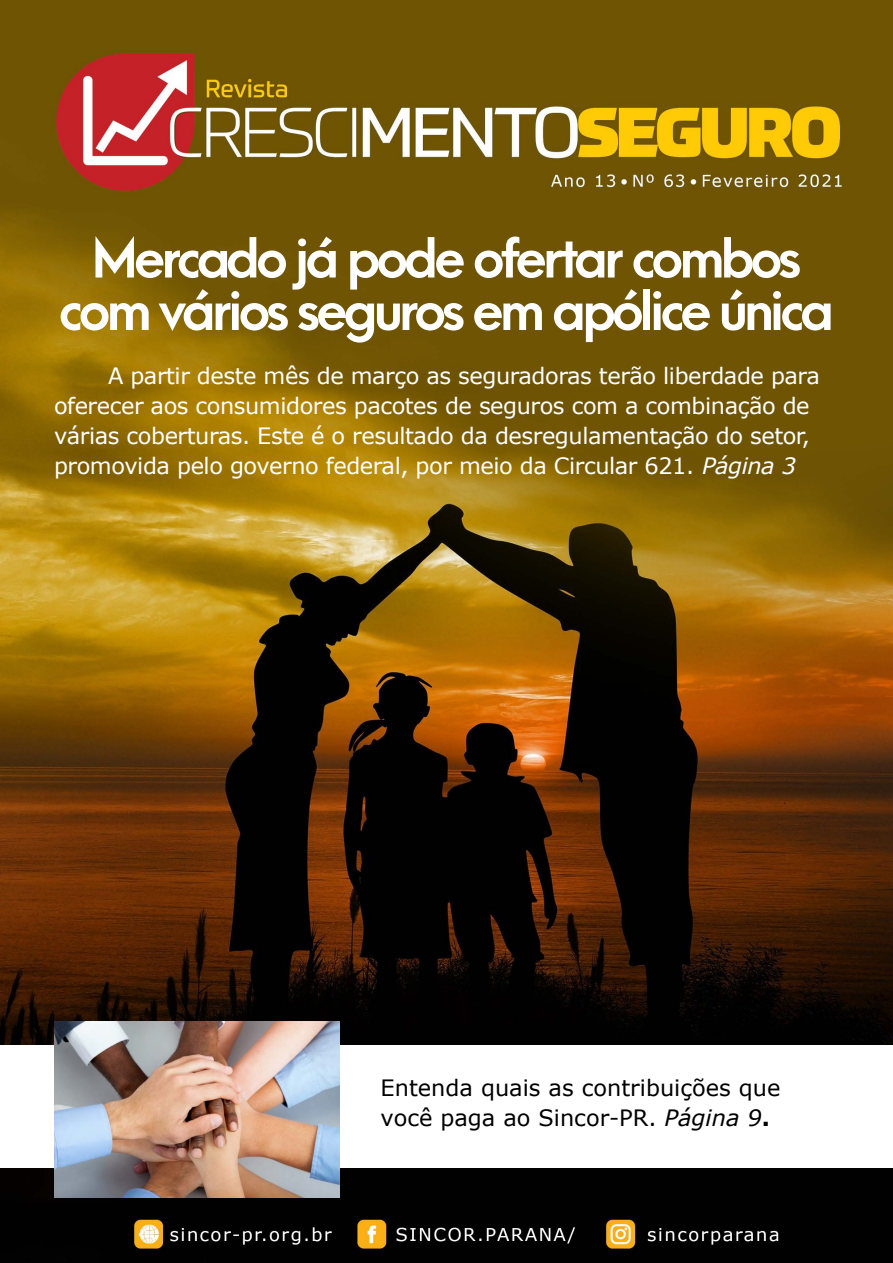
<style>
.page{position:relative;width:893px;height:1263px;background:#fff}
.page>*{position:absolute;margin:0;border:0;box-sizing:border-box;transform-origin:0 0}
.t1{font:700 52.5px/52.5px "Arca Majora 3";letter-spacing:-.07em;color:#fff;text-align:center}
.t2{font:22.5px/30px "Verdana";letter-spacing:-.02em;color:#fff}
.t3{font:22.5px/30px "Verdana";color:#000}
.s1{font-style:italic}
.s2{font-weight:700}
</style>
<div class="page">
<img style="left:0;top:0;width:893px;height:1263px">
<div style="left:1px;top:1045px;width:892px;height:122px;background:#fff"></div>
<img style="left:54px;top:1022px;width:285px;height:175px">
<h1 class="t1" style="left:59px;top:226px;width:777px">Mercado já pode ofertar combos com vários seguros em apólice única</h1>
<p class="t2" style="left:54px;top:361px;width:767px;text-indent:54px">A partir deste mês de março as seguradoras terão liberdade para oferecer aos consumidores pacotes de seguros com a combinação de várias coberturas. Este é o resultado da desregulamentação do setor, promovida pelo governo federal, por meio da Circular 621. <span class="s1">Página 3</span></p>
<p class="t3" style="left:381px;top:1073px;width:401px">Entenda quais as contribuições que você paga ao Sincor-PR. <span class="s1">Página 9</span><span class="s2">.</span></p>
</div>
